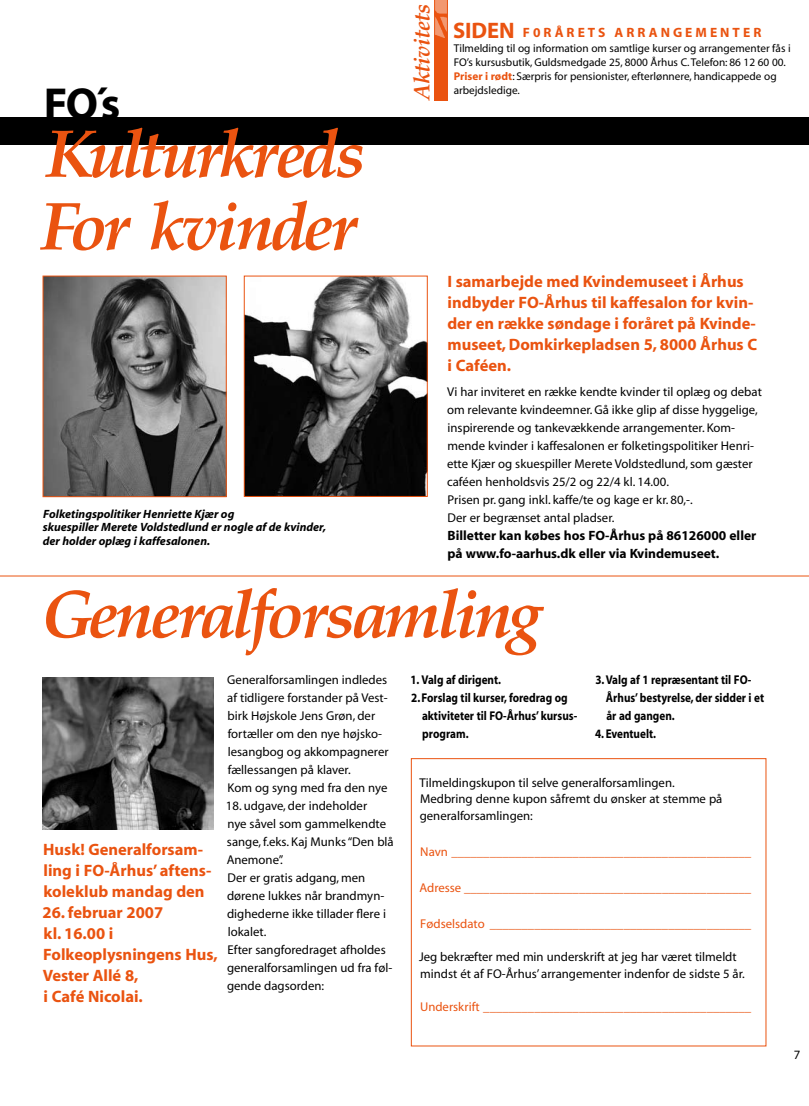
<style>
.page{position:relative;width:809px;height:1106px;background:#fff}
.page>*{position:absolute;margin:0;border:0;box-sizing:border-box;transform-origin:0 0}
.t1{font:italic 700 67.5px "Palatino";letter-spacing:-.06em;color:#ea5310}
.t2{font:700 45px "Myriad";color:#000}
.t3{font:italic 700 22.5px "Palatino";letter-spacing:-.035em;color:#ea5310}
.t4{font:700 22.5px "Myriad";color:#ea5310}
.t5{font:700 16.5px/21px "Myriad";color:#ea5310}
.t6{font:700 13.5px/18px "Myriad";color:#000}
.t7{font:700 13.5px "Myriad";letter-spacing:.225em;color:#ea5310}
.t8{font:12.75px/18px "Myriad";color:#000}
.t9{font:700 12.75px/18px "Myriad";color:#000;scale:.87 1}
.t10{font:12.75px "Myriad";color:#ea5310}
.t11{font:italic 700 12px/13.5px "Myriad";color:#000}
.t12{font:11.25px/13.8px "Myriad";color:#000}
.s1{font-weight:700;color:#ea5310}
</style>
<div class="page">
<svg style="left:434px;top:0;width:13px;height:100px"></svg>
<div style="left:0;top:117px;width:808px;height:28px;background:#000"></div>
<img style="left:246px;top:277px;width:179px;height:218px">
<div style="left:244px;top:275px;width:183px;height:222px;border:1px solid #ea5310"></div>
<img style="left:45px;top:277px;width:179px;height:218px">
<div style="left:43px;top:275px;width:183px;height:222px;border:1px solid #ea5310"></div>
<div style="left:410px;top:758px;width:356px;height:288px;border:1px solid #ea5310"></div>
<img style="left:43px;top:677px;width:171px;height:152px">
<hr style="left:0;top:575px;width:808px;height:1px;background:#ea5310">
<h2 class="t2" style="left:44px;top:81px;width:78px">FO´s</h2>
<h1 class="t1" style="left:45px;top:112px;width:321px">Kulturkreds</h1>
<h1 class="t1" style="left:40px;top:185px;width:318px">For kvinder</h1>
<p class="t11" style="left:43px;top:507px;width:285px">Folketingspolitiker Henriette Kjær og<br>skuespiller Merete Voldstedlund er nogle af de kvinder, der holder oplæg i kaffesalonen.</p>
<h3 class="t3" style="left:408px;top:100px;width:97px;rotate:-90deg">Aktivitets</h3>
<h3 class="t4" style="left:453px;top:18px;width:60px">siden</h3>
<p class="t7" style="left:522px;top:26px;width:240px">F0rå rets a rran gemen ter</p>
<p class="t12" style="left:453px;top:42px;width:338px">Tilmelding til og information om samtlige kurser og arrangementer fås i FO’s kursusbutik, Guldsmedgade 25, 8000 Århus C. Telefon: 86 12 60 00.<br><span class="s1">Priser i rødt</span>: Særpris for pensionister, efterlønnere, handicappede og arbejdsledige.</p>
<p class="t5" style="left:447px;top:272px;width:311px">I samarbejde med Kvindemuseet i Århus indbyder FO-Århus til kaffesalon for kvin&shy;der en række søndage i foråret på Kvinde&shy;museet, Domkirkepladsen 5, 8000 Århus C i Caféen.</p>
<p class="t8" style="left:447px;top:383px;width:316px">Vi har inviteret en række kendte kvinder til oplæg og debat om relevante kvindeemner. Gå ikke glip af disse hyggelige, inspirerende og tankevækkende arrangementer. Kom&shy;mende kvinder i kaffesalonen er folketingspolitiker Henri&shy;ette Kjær og skuespiller Merete Voldstedlund, som gæster caféen henholdsvis 25/2 og 22/4 kl. 14.00.<br>Prisen pr. gang inkl. kaffe/te og kage er kr. 80,-.<br>Der er begrænset antal pladser.</p>
<p class="t6" style="left:447px;top:527px;width:310px">Billetter kan købes hos FO-Århus på 86126000 eller på www.fo-aarhus.dk eller via Kvindemuseet.</p>
<h1 class="t1" style="left:41px;top:573px;width:502px">Generalforsamling</h1>
<p class="t5" style="left:43px;top:839px;width:169px">Husk! Generalforsam&shy;ling i FO-Århus’ aftens&shy;koleklub mandag den</p>
<p class="t5" style="left:43px;top:902px;width:176px">26. februar 2007<br>kl. 16.00 i<br>Folkeoplysningens Hus,<br>Vester Allé 8,<br>i Café Nicolai.</p>
<p class="t8" style="left:227px;top:671px;width:163px">Generalforsamlingen indledes af tidligere forstander på Vest&shy;birk Højskole Jens Grøn, der fortæller om den nye højsko&shy;lesangbog og akkompagnerer fællessangen på klaver.<br>Kom og syng med fra den nye</p>
<p class="t8" style="left:226px;top:797px;width:169px">18. udgave, der indeholder<br>nye såvel som gammelkendte sange, f.eks. Kaj Munks “Den blå<br>Anemone”.<br>Der er gratis adgang, men dørene lukkes når brandmyn&shy;dighederne ikke tillader flere i lokalet.<br>Efter sangforedraget afholdes generalforsamlingen ud fra føl&shy;gende dagsorden:</p>
<p class="t9" style="left:410px;top:671px;width:105px">1. Valg af dirigent.</p>
<p class="t9" style="left:411px;top:689px;width:181px">2.Forslag til kurser, foredrag og</p>
<p class="t9" style="left:422px;top:707px;width:180px">aktiviteter til FO-Århus’ kursus-</p>
<p class="t9" style="left:422px;top:725px;width:55px">program.</p>
<p class="t9" style="left:605px;top:671px;width:183px;text-indent:-10px">3. Valg af 1 repræsentant til FO-<br>Århus’ bestyrelse, der sidder i et år ad gangen.</p>
<p class="t9" style="left:594px;top:725px;width:71px">4. Eventuelt.</p>
<p class="t8" style="left:419px;top:775px;width:304px;line-height:16.5px">Tilmeldingskupon til selve generalforsamlingen.<br>Medbring denne kupon såfremt du ønsker at stemme på generalforsamlingen:</p>
<p class="t10" style="left:420px;top:845px;width:332px">Navn _______________________________________________</p>
<p class="t10" style="left:419px;top:881px;width:333px">Adresse _____________________________________________</p>
<p class="t10" style="left:420px;top:917px;width:332px">Fødselsdato _________________________________________</p>
<p class="t8" style="left:419px;top:949px;width:327px;line-height:16.5px">Jeg bekræfter med min underskrift at jeg har været tilmeldt mindst ét af FO-Århus’ arrangementer indenfor de sidste 5 år.</p>
</div>
